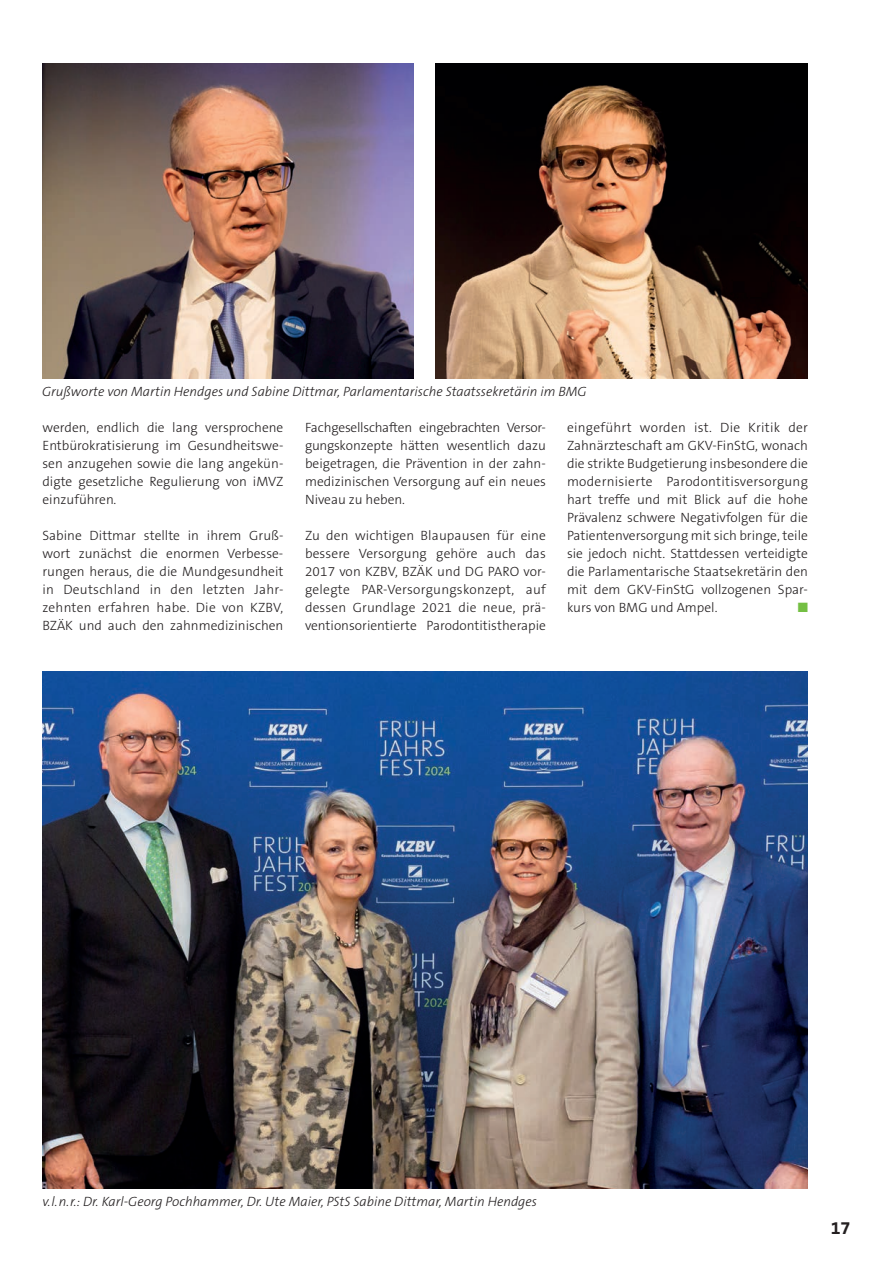
<style>
.page{position:relative;width:893px;height:1263px;background:#fff}
.page>*{position:absolute;margin:0;border:0;box-sizing:border-box;transform-origin:0 0}
.t1{font:700 18px "The Sans B Plus W7";color:#231f20}
.t2{font:300 13.5px/18px "The Sans B Plus W3";color:#231f20;text-align:justify}
.t3{font:italic 300 13.5px "The Sans B Plus W3";color:#231f20}
.t4{font:13.5px "Zapf Dingbats ITC";color:#74bf43}
</style>
<div class="page">
<img style="left:43px;top:64px;width:371px;height:314px">
<img style="left:435px;top:64px;width:373px;height:314px">
<img style="left:43px;top:672px;width:765px;height:516px">
<p class="t3" style="left:42px;top:383px;width:546px">Grußworte von Martin Hendges und Sabine Dittmar, Parlamentarische Staatssekretärin im BMG</p>
<p class="t2" style="left:42px;top:419px;width:242px">werden, endlich die lang versprochene Entbürokratisierung im Gesundheitswe&shy;sen anzugehen sowie die lang angekün&shy;digte gesetzliche Regulierung von iMVZ einzuführen.</p>
<p class="t2" style="left:42px;top:527px;width:242px">Sabine Dittmar stellte in ihrem Gruß&shy;wort zunächst die enormen Verbesse&shy;rungen heraus, die die Mundgesundheit in Deutschland in den letzten Jahr&shy;zehnten erfahren habe. Die von KZBV, BZÄK und auch den zahnmedizinischen</p>
<p class="t2" style="left:305px;top:418px;width:242px">Fachgesellschaften eingebrachten Versor&shy;gungskonzepte hätten wesentlich dazu beigetragen, die Prävention in der zahn&shy;medizinischen Versorgung auf ein neues Niveau zu heben.</p>
<p class="t2" style="left:305px;top:526px;width:242px">Zu den wichtigen Blaupausen für eine bessere Versorgung gehöre auch das 2017 von KZBV, BZÄK und DG PARO vor&shy;gelegte PAR-Versorgungskonzept, auf dessen Grundlage 2021 die neue, prä&shy;ventionsorientierte Parodontitistherapie</p>
<p class="t2" style="left:567px;top:418px;width:242px">eingeführt worden ist. Die Kritik der Zahnärzteschaft am GKV-FinStG, wonach die strikte Budgetierung insbesondere die modernisierte Parodontitisversorgung hart treffe und mit Blick auf die hohe Prävalenz schwere Negativfolgen für die Patientenversorgung mit sich bringe, teile sie jedoch nicht. Stattdessen verteidigte die Parlamentarische Staatsekretärin den mit dem GKV-FinStG vollzogenen Spar&shy;kurs von BMG und Ampel.</p>
<p class="t4" style="left:798px;top:601px;width:12px">■</p>
<p class="t3" style="left:43px;top:1193px;width:496px">v.l.n.r.: Dr. Karl-Georg Pochhammer, Dr. Ute Maier, PStS Sabine Dittmar, Martin Hendges</p>
<h1 class="t1" style="left:831px;top:1216px;width:21px">17</h1>
</div>
